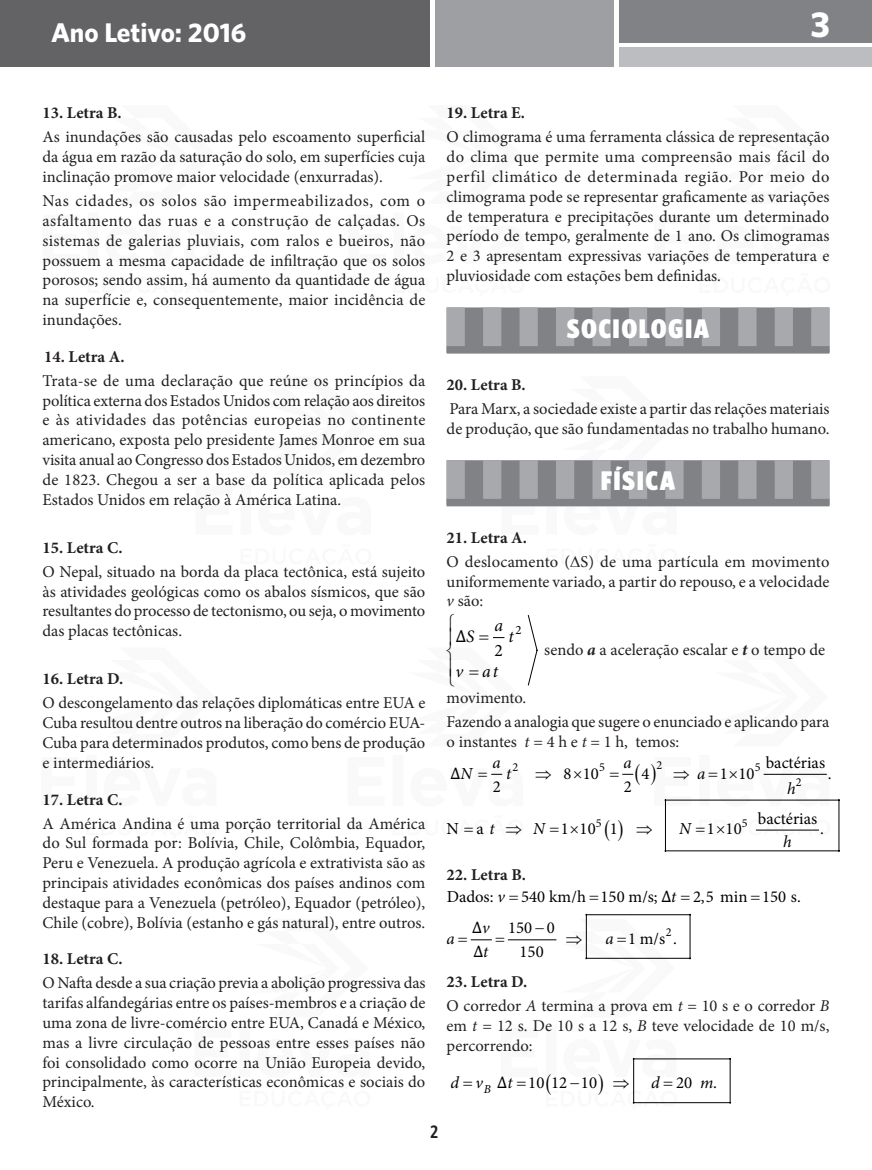
<style>
.page{position:relative;width:872px;height:1170px;background:#fff}
.page>*{position:absolute;margin:0;border:0;box-sizing:border-box;transform-origin:0 0}
.t1{font:700 36px "Whitney";color:#fff}
.Matéria{font:900 27px "Whitney Condensed";letter-spacing:.055em;color:#fff}
.Questão{font:700 27px "Whitney";color:#fff}
.t2{font:600 18px "Whitney Condensed";color:#231f20}
.t3{font:italic 17.55px "Minion Pro";color:#000001}
.t4{font:17.55px "Cambria Math";color:#000001}
.t5{font:17.55px "Minion Pro";color:#000001}
.t6{font:16.8px "Minion Pro";letter-spacing:.005em;color:#000001}
.t7{font:italic 16.8px "Minion Pro";color:#000001}
.t8{font:16.8px "Cambria Math";color:#000001}
.t9{font:16.65px "Minion Pro";letter-spacing:.005em;color:#000001}
.t10{font:16.65px "Cambria Math";color:#000001}
.t11{font:italic 16.65px "Minion Pro";color:#000001}
.Questão-2{font:16.5px/19.8px "Minion Pro";color:#231f20;text-align:justify}
.Questão-3{font:700 16.5px "Minion Pro";letter-spacing:.005em;color:#231f20}
.t12{font:12.75px "Minion Pro";color:#000001}
.t13{font:12.15px "Minion Pro";color:#000001}
.t14{font:italic 12.15px "Minion Pro";color:#000001}
.s1{font-style:italic}
.s2{font-family:"Minion Pro";font-style:italic}
.s3{font-weight:700;font-style:italic}
.s4{font-family:"Cambria Math"}
.s5{font-family:"Cambria Math";font-style:normal}
</style>
<div class="page">
<div style="left:0;top:0;width:430px;height:67px;background:#636366"></div>
<div style="left:435px;top:0;width:179px;height:67px;background:#9d9fa2"></div>
<div style="left:619px;top:0;width:253px;height:42px;background:#808285"></div>
<div style="left:619px;top:47px;width:253px;height:20px;background:#bcbdc0"></div>
<svg style="left:446px;top:307px;width:383px;height:39px"></svg>
<div style="left:446px;top:346px;width:383px;height:7px;background:#808285"></div>
<hr style="left:665px;top:799px;width:1px;height:52px;background:#000001">
<hr style="left:838px;top:799px;width:1px;height:52px;background:#000001">
<hr style="left:665px;top:799px;width:174px;height:1px;background:#000001">
<hr style="left:665px;top:850px;width:174px;height:1px;background:#000001">
<hr style="left:586px;top:914px;width:1px;height:44px;background:#000001">
<hr style="left:689px;top:914px;width:1px;height:44px;background:#000001">
<hr style="left:586px;top:914px;width:104px;height:1px;background:#000001">
<hr style="left:586px;top:957px;width:104px;height:1px;background:#000001">
<hr style="left:729px;top:1058px;width:1px;height:44px;background:#000001">
<hr style="left:633px;top:1058px;width:97px;height:1px;background:#000001">
<hr style="left:633px;top:1102px;width:97px;height:1px;background:#000001">
<svg style="left:446px;top:460px;width:383px;height:47px"></svg>
<svg style="left:491px;top:615px;width:47px;height:160px"></svg>
<svg style="left:622px;top:773px;width:208px;height:58px"></svg>
<svg style="left:470px;top:918px;width:207px;height:186px"></svg>
<p class="Questão" style="left:51px;top:16px;width:197px">Ano Letivo: 2016</p>
<h1 class="t1" style="left:810px;top:2px;width:21px">3</h1>
<p class="Questão-3" style="left:43px;top:101px;width:81px">13. Letra B.</p>
<p class="Questão-2" style="left:43px;top:127px;width:384px">As inundações são causadas pelo escoamento superficial da água em razão da saturação do solo, em superfícies cuja inclinação promove maior velocidade (enxurradas).</p>
<p class="Questão-2" style="left:43px;top:191px;width:384px">Nas cidades, os solos são impermeabilizados, com o asfaltamento das ruas e a construção de calçadas. Os sistemas de galerias pluviais, com ralos e bueiros, não possuem a mesma capacidade de infiltração que os solos porosos; sendo assim, há aumento da quantidade de água na superfície e, consequentemente, maior incidência de inundações.</p>
<p class="Questão-3" style="left:44px;top:345px;width:82px">14. Letra A.</p>
<p class="Questão-2" style="left:43px;top:370px;width:384px">Trata-se de uma declaração que reúne os princípios da política externa dos Estados Unidos com relação aos direitos e às atividades das potências europeias no continente americano, exposta pelo presidente James Monroe em sua visita anual ao Congresso dos Estados Unidos, em dezembro de 1823. Chegou a ser a base da política aplicada pelos Estados Unidos em relação à América Latina.</p>
<p class="Questão-3" style="left:43px;top:536px;width:81px">15. Letra C.</p>
<p class="Questão-2" style="left:43px;top:561px;width:384px">O Nepal, situado na borda da placa tectônica, está sujeito às atividades geológicas como os abalos sísmicos, que são resultantes do processo de tectonismo, ou seja, o movimento das placas tectônicas.</p>
<p class="Questão-3" style="left:43px;top:667px;width:82px">16. Letra D.</p>
<p class="Questão-2" style="left:43px;top:693px;width:384px">O descongelamento das relações diplomáticas entre EUA e Cuba resultou dentre outros na liberação do comércio EUA-Cuba para determinados produtos, como bens de produção e intermediários.</p>
<p class="Questão-3" style="left:43px;top:787px;width:81px">17. Letra C.</p>
<p class="Questão-2" style="left:43px;top:813px;width:384px">A América Andina é uma porção territorial da América do Sul formada por: Bolívia, Chile, Colômbia, Equador, Peru e Venezuela. A produção agrícola e extrativista são as principais atividades econômicas dos países andinos com destaque para a Venezuela (petróleo), Equador (petróleo), Chile (cobre), Bolívia (estanho e gás natural), entre outros.</p>
<p class="Questão-3" style="left:43px;top:947px;width:81px">18. Letra C.</p>
<p class="Questão-2" style="left:43px;top:973px;width:384px">O Nafta desde a sua criação previa a abolição progressiva das tarifas alfandegárias entre os países-membros e a criação de uma zona de livre-comércio entre EUA, Canadá e México, mas a livre circulação de pessoas entre esses países não foi consolidado como ocorre na União Europeia devido, principalmente, às características econômicas e sociais do México.</p>
<p class="t2" style="left:430px;top:1121px;width:9px">2</p>
<p class="Questão-3" style="left:446px;top:101px;width:80px">19. Letra E.</p>
<p class="Questão-2" style="left:446px;top:127px;width:384px">O climograma é uma ferramenta clássica de representação do clima que permite uma compreensão mais fácil do perfil climático de determinada região. Por meio do climograma pode se representar graficamente as variações de temperatura e precipitações durante um determinado período de tempo, geralmente de 1 ano. Os climogramas 2 e 3 apresentam expressivas variações de temperatura e pluviosidade com estações bem definidas.</p>
<p class="Matéria" style="left:567px;top:312px;width:144px">SOCIOLOGIA</p>
<p class="Questão-3" style="left:446px;top:373px;width:81px">20. Letra B.</p>
<p class="Questão-2" style="left:446px;top:399px;width:384px">Para Marx, a sociedade existe a partir das relações materiais de produção, que são fundamentadas no trabalho humano.</p>
<p class="Matéria" style="left:601px;top:465px;width:76px">FÍSICA</p>
<p class="Questão-3" style="left:446px;top:526px;width:82px">21. Letra A.</p>
<p class="Questão-2" style="left:446px;top:551px;width:384px">O deslocamento ( S) de uma partícula em movimento uniformemente variado, a partir do repouso, e a velocidade <span class="s1">v</span> são:</p>
<p class="t12" style="left:515px;top:621px;width:8px">2</p>
<p class="t5" style="left:494px;top:638px;width:10px">2</p>
<p class="t3" style="left:494px;top:613px;width:10px">a</p>
<p class="t4" style="left:455px;top:624px;width:20px">Δ<span class="s2">S</span></p>
<p class="t3" style="left:508px;top:624px;width:7px">t</p>
<p class="t3" style="left:455px;top:659px;width:44px">v at</p>
<p class="Questão-2" style="left:544px;top:639px;width:282px">sendo <span class="s3">a</span> a aceleração escalar e <span class="s3">t</span> o tempo de</p>
<p class="Questão-2" style="left:446px;top:687px;width:81px">movimento.</p>
<p class="Questão-2" style="left:446px;top:711px;width:384px">Fazendo a analogia que sugere o enunciado e aplicando para o instantes <span class="s1">t</span> = 4 h e <span class="s1">t</span> = 1 h, temos:</p>
<p class="t13" style="left:512px;top:758px;width:7px">2</p>
<p class="t13" style="left:599px;top:758px;width:7px">5</p>
<p class="t13" style="left:656px;top:756px;width:7px">2</p>
<p class="t13" style="left:754px;top:758px;width:7px">5</p>
<p class="t13" style="left:796px;top:774px;width:7px">2</p>
<p class="t13" style="left:596px;top:814px;width:7px">5</p>
<p class="t13" style="left:742px;top:814px;width:7px">5</p>
<p class="t6" style="left:765px;top:751px;width:61px">bactérias</p>
<p class="t7" style="left:492px;top:751px;width:10px">a</p>
<p class="t7" style="left:623px;top:751px;width:10px">a</p>
<p class="t8" style="left:450px;top:761px;width:23px">Δ<span class="s2">N</span></p>
<p class="t7" style="left:506px;top:761px;width:7px">t</p>
<p class="t7" style="left:673px;top:761px;width:34px">⇒ a</p>
<p class="t6" style="left:563px;top:761px;width:37px">8 10</p>
<p class="t6" style="left:641px;top:761px;width:10px">4</p>
<p class="t6" style="left:720px;top:761px;width:36px">1 10</p>
<p class="t6" style="left:828px;top:761px;width:5px">.</p>
<p class="t6" style="left:492px;top:775px;width:10px">2</p>
<p class="t6" style="left:623px;top:775px;width:10px">2</p>
<p class="t7" style="left:787px;top:776px;width:10px">h</p>
<p class="t6" style="left:758px;top:807px;width:61px">bactérias</p>
<p class="t6" style="left:446px;top:817px;width:49px">N a <span class="s1">t</span></p>
<p class="t6" style="left:561px;top:817px;width:58px">110 1</p>
<p class="t6" style="left:707px;top:817px;width:36px">1 10</p>
<p class="t6" style="left:820px;top:817px;width:5px">.</p>
<p class="t7" style="left:533px;top:817px;width:13px">N</p>
<p class="t7" style="left:679px;top:817px;width:13px">N</p>
<p class="t7" style="left:783px;top:830px;width:10px">h</p>
<p class="Questão-3" style="left:446px;top:863px;width:81px">22. Letra B.</p>
<p class="t9" style="left:447px;top:885px;width:60px">Dados: <span class="s1">v</span></p>
<p class="t9" style="left:521px;top:885px;width:157px">540 km/h 150 m/s; <span class="s4">Δ</span><span class="s1">t</span></p>
<p class="t9" style="left:693px;top:885px;width:109px">2,5 min 150 s.</p>
<p class="t9" style="left:508px;top:916px;width:48px">150 0</p>
<p class="t9" style="left:628px;top:927px;width:50px">1 m/s .</p>
<p class="t9" style="left:519px;top:940px;width:26px">150</p>
<p class="t10" style="left:472px;top:916px;width:19px">Δ<span class="s2">v</span></p>
<p class="t13" style="left:665px;top:924px;width:7px">2</p>
<p class="t11" style="left:446px;top:927px;width:10px">a</p>
<p class="t11" style="left:605px;top:927px;width:10px">a</p>
<p class="t10" style="left:473px;top:940px;width:17px">Δ<span class="s2">t</span></p>
<p class="Questão-3" style="left:446px;top:969px;width:82px">23. Letra D.</p>
<p class="Questão-2" style="left:446px;top:995px;width:384px">O corredor <span class="s1">A</span> termina a prova em <span class="s1">t</span> = 10 s e o corredor <span class="s1">B </span>em <span class="s1">t</span> = 12 s. De 10 s a 12 s, <span class="s1">B</span> teve velocidade de 10 m/s, percorrendo:</p>
<p class="t6" style="left:528px;top:1071px;width:70px">10 12 10</p>
<p class="t6" style="left:676px;top:1071px;width:42px">20 .</p>
<p class="t14" style="left:484px;top:1080px;width:9px">B</p>
<p class="t7" style="left:450px;top:1071px;width:64px">dv<span class="s5">Δ</span>t</p>
<p class="t7" style="left:651px;top:1071px;width:10px">d</p>
<p class="t7" style="left:700px;top:1071px;width:15px">m</p>
</div>
